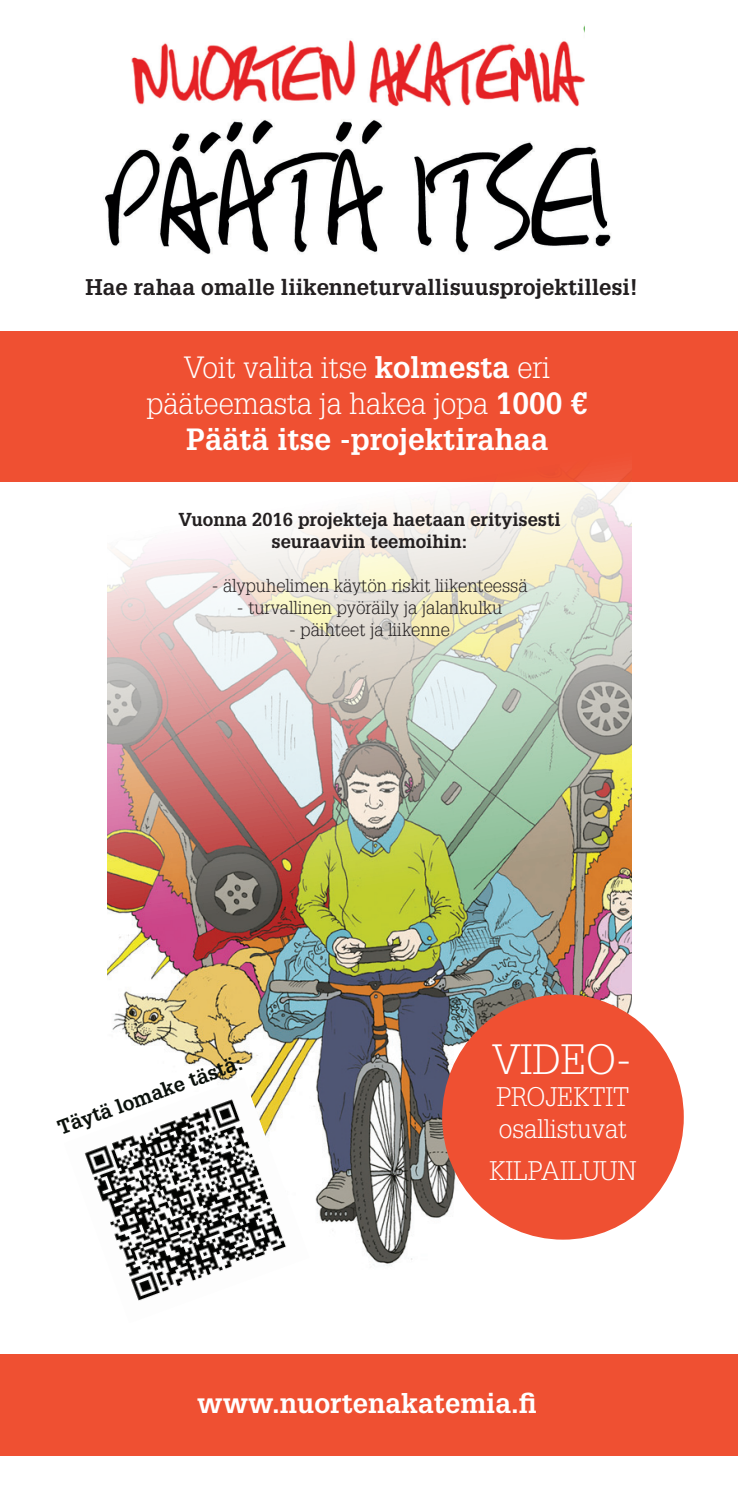
<style>
.page{position:relative;width:738px;height:1489px;background:#fff}
.page>*{position:absolute;margin:0;border:0;box-sizing:border-box;transform-origin:0 0}
.t1{font:300 41.5px "Glypha LT Std";color:#fff}
.t2{font:300 30px/36px "Glypha LT Std";color:#fff;text-align:center}
.t3{font:700 27.5px "Glypha LT Std";color:#fff}
.t4{font:300 26.25px/31.5px "Glypha LT Std";color:#fff}
.t5{font:700 22.25px "Glypha LT Std";color:#231f20}
.t6{font:700 20px "Glypha LT Std";color:#0b110c}
.t7{font:300 18.25px "Glypha LT Std";color:#231f20}
.t8{font:700 18.25px/22px "Glypha LT Std";color:#231f20;text-align:center}
.s1{font-weight:700}
</style>
<div class="page">
<div style="left:0;top:1353px;width:737px;height:102px;background:#ef5032"></div>
<div style="left:0;top:331px;width:737px;height:151px;background:#ef5032"></div>
<img style="left:108px;top:473px;width:523px;height:793px">
<div style="left:442px;top:994px;width:241px;height:245px;background:#ef5032;border-radius:50%"></div>
<img style="left:84px;top:1077px;width:225px;height:224px">
<img style="left:105px;top:106px;width:506px;height:148px">
<img style="left:131px;top:26px;width:453px;height:80px">
<p class="t5" style="left:85px;top:273px;width:553px">Hae rahaa omalle liikenneturvallisuusprojektillesi!</p>
<h2 class="t2" style="left:147px;top:349px;width:442px">Voit valita itse <span class="s1">kolmesta</span> eri pääteemasta ja hakea jopa <span class="s1">1000 €<br>Päätä itse -projektirahaa</span></h2>
<p class="t8" style="left:178px;top:508px;width:383px">Vuonna 2016 projekteja haetaan erityisesti seuraaviin teemoihin:</p>
<p class="t7" style="left:211px;top:575px;width:317px">- älypuhelimen käytön riskit liikenteessä</p>
<p class="t7" style="left:237px;top:597px;width:266px">- turvallinen pyöräily ja jalankulku</p>
<p class="t7" style="left:289px;top:619px;width:162px">- päihteet ja liikenne</p>
<p class="t6" style="left:54px;top:1116px;width:197px;rotate:-20deg">Täytä lomake tästä:</p>
<h1 class="t1" style="left:492px;top:1035px;width:140px">Video-</h1>
<h3 class="t4" style="left:496px;top:1081px;width:134px">projektit osallistuvat</h3>
<h3 class="t4" style="left:489px;top:1155px;width:148px">kilpailuun</h3>
<h3 class="t3" style="left:197px;top:1386px;width:340px">www.nuortenakatemia.fi</h3>
</div>
